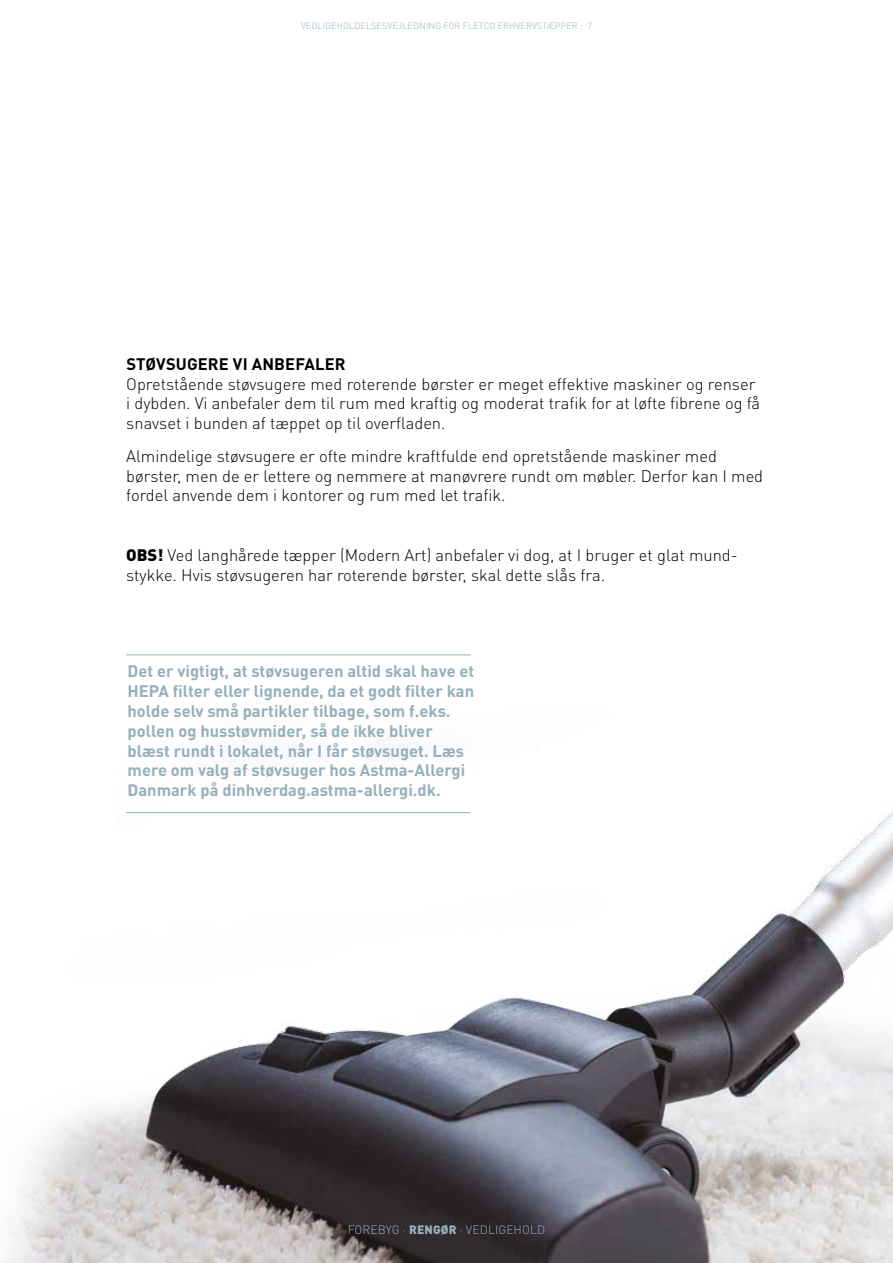
<style>
.page{position:relative;width:893px;height:1263px;background:#fff}
.page>*{position:absolute;margin:0;border:0;box-sizing:border-box;transform-origin:0 0}
.t1{font:300 16.5px/19.8px "DINOT";color:#000}
.t2{font:700 16.5px/19.8px "DINOT";color:#94b0ba}
.t3{font:700 16.5px "DINOT";letter-spacing:.01em;color:#000}
.t4{font:300 12px "DINOT";letter-spacing:.01em;color:#94b0ba}
.t5{font:300 9px "DINOT";letter-spacing:.01em;color:#94b0ba}
.s1{font-weight:900}
</style>
<div class="page">
<img style="left:3px;top:655px;width:890px;height:608px">
<hr style="left:126px;top:654px;width:345px;height:1px;background:#94b0ba">
<hr style="left:126px;top:812px;width:345px;height:1px;background:#94b0ba">
<p class="t5" style="left:301px;top:19px;width:292px">VEDLIGEHOLDELSESVEJLEDNING FOR FLETCO ERHVERVSTÆPPER : 7</p>
<p class="t3" style="left:126px;top:353px;width:221px">STØVSUGERE VI ANBEFALER</p>
<p class="t1" style="left:126px;top:373px;width:635px">Opretstående støvsugere med roterende børster er meget effektive maskiner og renser i dybden. Vi anbefaler dem til rum med kraftig og moderat trafik for at løfte fibrene og få snavset i bunden af tæppet op til overfladen.</p>
<p class="t1" style="left:126px;top:445px;width:638px">Almindelige støvsugere er ofte mindre kraftfulde end opretstående maskiner med børster, men de er lettere og nemmere at manøvrere rundt om møbler. Derfor kan I med fordel anvende dem i kontorer og rum med let trafik.</p>
<p class="t1" style="left:126px;top:544px;width:613px"><span class="s1">OBS!</span> Ved langhårede tæpper (Modern Art) anbefaler vi dog, at I bruger et glat mund&shy;stykke. Hvis støvsugeren har roterende børster, skal dette slås fra.</p>
<p class="t2" style="left:128px;top:661px;width:348px">Det er vigtigt, at støvsugeren altid skal have et HEPA filter eller lignende, da et godt filter kan holde selv små partikler tilbage, som f.eks. pollen og husstøvmider, så de ikke bliver blæst rundt i lokalet, når I får støvsuget. Læs mere om valg af støvsuger hos Astma-Allergi Danmark på dinhverdag.astma-allergi.dk.</p>
<p class="t4" style="left:348px;top:1221px;width:199px">FOREBYG · <span class="s1">RENGØR</span> · VEDLIGEHOLD</p>
</div>
